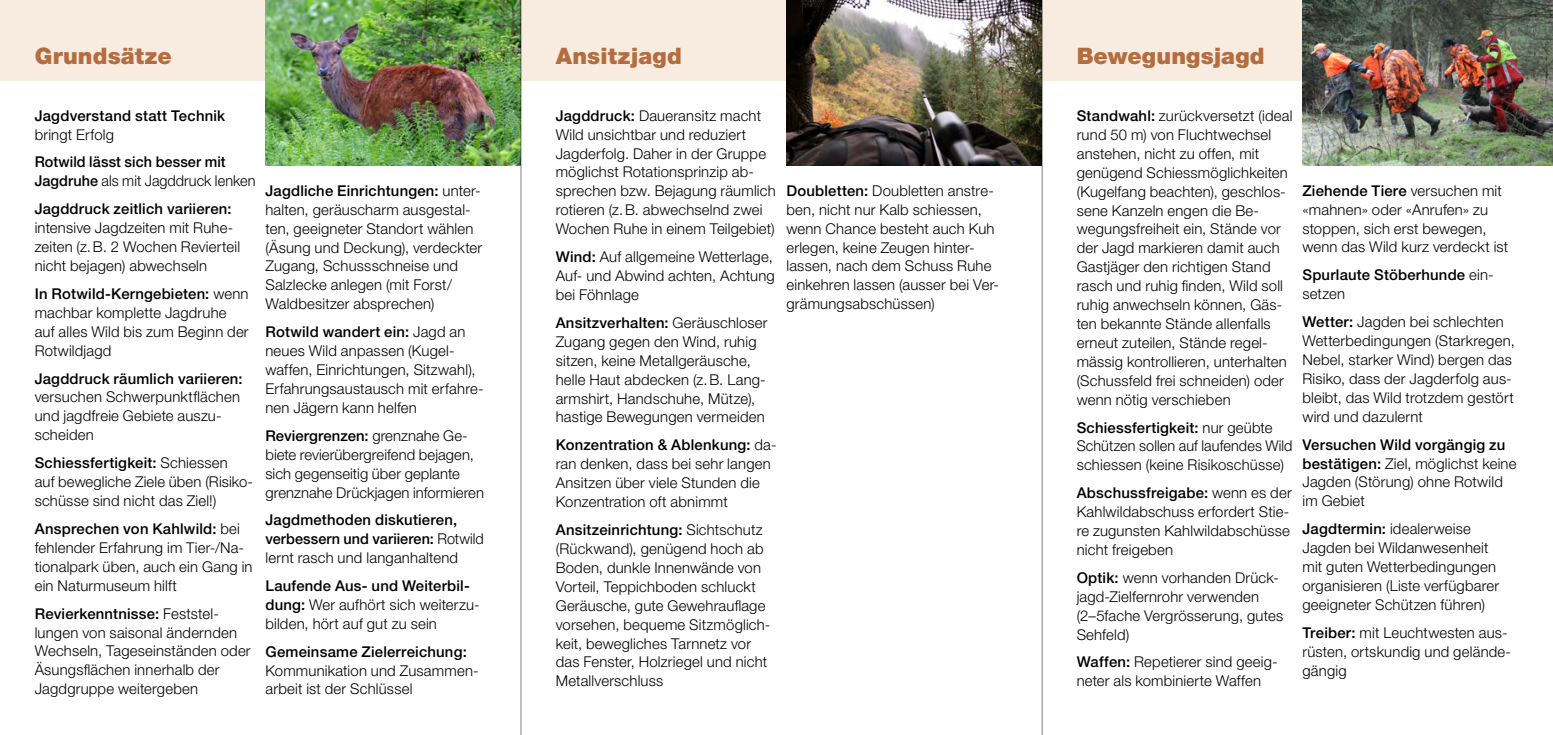
<style>
.page{position:relative;width:1553px;height:735px;background:#fff}
.page>*{position:absolute;margin:0;border:0;box-sizing:border-box;transform-origin:0 0}
.t1{font:900 22.75px "Helvetica Neue LT Pro";letter-spacing:.005em;color:#b46d3f}
.t2{font:300 14.88px/18.9px "Helvetica Neue LT Std";letter-spacing:.015em;color:#000}
.t3{font:500 14.88px/18.9px "Helvetica Neue LT Std";letter-spacing:.015em;color:#000}
.s1{font-weight:300}
.s2{font-weight:500}
</style>
<div class="page">
<div style="left:0;top:0;width:1553px;height:81px;background:#f8ebe0"></div>
<img style="left:786px;top:0;width:256px;height:165px">
<img style="left:1302px;top:0;width:251px;height:165px">
<img style="left:265px;top:0;width:256px;height:165px">
<hr style="left:521px;top:0;width:1px;height:734px;background:#000">
<hr style="left:1042px;top:0;width:1px;height:734px;background:#000">
<h1 class="t1" style="left:35px;top:42px;width:139px">Grundsätze</h1>
<p class="t3" style="left:35px;top:106px;width:192px">Jagdverstand statt Technik</p>
<p class="t2" style="left:35px;top:125px;width:81px">bringt Erfolg</p>
<p class="t3" style="left:35px;top:152px;width:222px">Rotwild lässt sich besser mit<br>Jagdruhe <span class="s1">als mit Jagddruck lenken</span></p>
<p class="t3" style="left:35px;top:199px;width:198px">Jagddruck zeitlich variieren:</p>
<p class="t2" style="left:35px;top:218px;width:207px">intensive Jagdzeiten mit Ruhe&shy;zeiten (z.B. 2 Wochen Revierteil nicht bejagen) abwechseln</p>
<p class="t2" style="left:35px;top:284px;width:215px"><span class="s2">In Rotwild-Kerngebieten:</span> wenn machbar komplette Jagdruhe auf alles Wild bis zum Beginn der<br>Rotwildjagd</p>
<p class="t3" style="left:35px;top:368px;width:209px">Jagddruck räumlich variieren:</p>
<p class="t2" style="left:35px;top:387px;width:207px">versuchen Schwerpunktflächen und jagdfreie Gebiete auszu&shy;scheiden</p>
<p class="t2" style="left:35px;top:453px;width:220px"><span class="s2">Schiessfertigkeit:</span> Schiessen<br>auf bewegliche Ziele üben (Risiko&shy;schüsse sind nicht das Ziel!)</p>
<p class="t2" style="left:35px;top:518px;width:219px"><span class="s2">Ansprechen von Kahlwild:</span> bei fehlender Erfahrung im Tier-/Na&shy;tionalpark üben, auch ein Gang in ein Naturmuseum hilft</p>
<p class="t2" style="left:35px;top:603px;width:217px"><span class="s2">Revierkenntnisse:</span> Feststel&shy;lungen von saisonal ändernden<br>Wechseln, Tageseinständen oder<br>Äsungsflächen innerhalb der<br>Jagdgruppe weitergeben</p>
<p class="t2" style="left:265px;top:180px;width:218px"><span class="s2">Jagdliche Einrichtungen:</span> unter&shy;halten, geräuscharm ausgestal&shy;ten, geeigneter Standort wählen (Äsung und Deckung), verdeckter<br>Zugang, Schussschneise und<br>Salzlecke anlegen (mit Forst/<br>Waldbesitzer absprechen)</p>
<p class="t2" style="left:265px;top:322px;width:220px"><span class="s2">Rotwild wandert ein:</span> Jagd an neues Wild anpassen (Kugel&shy;waffen, Einrichtungen, Sitzwahl),<br>Erfahrungsaustausch mit erfahre&shy;nen Jägern kann helfen</p>
<p class="t2" style="left:265px;top:425px;width:220px"><span class="s2">Reviergrenzen:</span> grenznahe Ge&shy;biete revierübergreifend bejagen, sich gegenseitig über geplante grenznahe Drückjagen informieren</p>
<p class="t3" style="left:265px;top:510px;width:220px">Jagdmethoden diskutieren, verbessern und variieren: <span class="s1">Rotwild lernt rasch und langanhaltend</span></p>
<p class="t2" style="left:265px;top:575px;width:216px"><span class="s2">Laufende Aus- und Weiterbil&shy;dung:</span> Wer aufhört sich weiterzu&shy;bilden, hört auf gut zu sein</p>
<p class="t3" style="left:265px;top:641px;width:203px">Gemeinsame Zielerreichung:</p>
<p class="t2" style="left:265px;top:660px;width:215px">Kommunikation und Zusammen&shy;arbeit ist der Schlüssel</p>
<h1 class="t1" style="left:556px;top:42px;width:128px">Ansitzjagd</h1>
<h1 class="t1" style="left:1076px;top:42px;width:189px">Bewegungsjagd</h1>
<p class="t2" style="left:556px;top:106px;width:222px"><span class="s2">Jagddruck:</span> Daueransitz macht<br>Wild unsichtbar und reduziert<br>Jagderfolg. Daher in der Gruppe möglichst Rotationsprinzip ab&shy;sprechen bzw. Bejagung räumlich rotieren (z.B. abwechselnd zwei<br>Wochen Ruhe in einem Teilgebiet)</p>
<p class="t2" style="left:556px;top:247px;width:221px"><span class="s2">Wind:</span> Auf allgemeine Wetterlage,<br>Auf- und Abwind achten, Achtung bei Föhnlage</p>
<p class="t2" style="left:556px;top:312px;width:213px"><span class="s2">Ansitzverhalten:</span> Geräuschloser<br>Zugang gegen den Wind, ruhig sitzen, keine Metallgeräusche, helle Haut abdecken (z.B. Lang&shy;armshirt, Handschuhe, Mütze), hastige Bewegungen vermeiden</p>
<p class="t2" style="left:556px;top:435px;width:222px"><span class="s2">Konzentration &amp; Ablenkung:</span> da&shy;ran denken, dass bei sehr langen<br>Ansitzen über viele Stunden die<br>Konzentration oft abnimmt</p>
<p class="t2" style="left:556px;top:519px;width:216px"><span class="s2">Ansitzeinrichtung:</span> Sichtschutz (Rückwand), genügend hoch ab<br>Boden, dunkle Innenwände von<br>Vorteil, Teppichboden schluckt<br>Geräusche, gute Gewehrauflage vorsehen, bequeme Sitzmöglich&shy;keit, bewegliches Tarnnetz vor das Fenster, Holzriegel und nicht<br>Metallverschluss</p>
<p class="t2" style="left:786px;top:181px;width:214px"><span class="s2">Doubletten:</span> Doubletten anstre&shy;ben, nicht nur Kalb schiessen, wenn Chance besteht auch Kuh erlegen, keine Zeugen hinter&shy;lassen, nach dem Schuss Ruhe einkehren lassen (ausser bei Ver&shy;grämungsabschüssen)</p>
<p class="t2" style="left:1076px;top:106px;width:217px"><span class="s2">Standwahl:</span> zurückversetzt (ideal rund 50 m) von Fluchtwechsel anstehen, nicht zu offen, mit genügend Schiessmöglichkeiten (Kugelfang beachten), geschlos&shy;sene Kanzeln engen die Be&shy;wegungsfreiheit ein, Stände vor der Jagd markieren damit auch<br>Gastjäger den richtigen Stand rasch und ruhig finden, Wild soll ruhig anwechseln können, Gäs&shy;ten bekannte Stände allenfalls erneut zuteilen, Stände regel&shy;mässig kontrollieren, unterhalten (Schussfeld frei schneiden) oder wenn nötig verschieben</p>
<p class="t2" style="left:1076px;top:417px;width:217px"><span class="s2">Schiessfertigkeit:</span> nur geübte<br>Schützen sollen auf laufendes Wild schiessen (keine Risikoschüsse)</p>
<p class="t2" style="left:1076px;top:482px;width:217px"><span class="s2">Abschussfreigabe:</span> wenn es der<br>Kahlwildabschuss erfordert Stie&shy;re zugunsten Kahlwildabschüsse nicht freigeben</p>
<p class="t2" style="left:1076px;top:567px;width:208px"><span class="s2">Optik:</span> wenn vorhanden Drück&shy;jagd-Zielfernrohr verwenden (2–5fache Vergrösserung, gutes<br>Sehfeld)</p>
<p class="t2" style="left:1076px;top:652px;width:202px"><span class="s2">Waffen:</span> Repetierer sind geeig&shy;neter als kombinierte Waffen</p>
<p class="t2" style="left:1302px;top:180px;width:207px"><span class="s2">Ziehende Tiere</span> versuchen mit «mahnen» oder «Anrufen» zu stoppen, sich erst bewegen, wenn das Wild kurz verdeckt ist</p>
<p class="t3" style="left:1302px;top:265px;width:193px">Spurlaute Stöberhunde <span class="s1">ein&shy;setzen</span></p>
<p class="t2" style="left:1302px;top:312px;width:214px"><span class="s2">Wetter:</span> Jagden bei schlechten<br>Wetterbedingungen (Starkregen,<br>Nebel, starker Wind) bergen das<br>Risiko, dass der Jagderfolg aus&shy;bleibt, das Wild trotzdem gestört wird und dazulernt</p>
<p class="t2" style="left:1302px;top:434px;width:216px"><span class="s2">Versuchen Wild vorgängig zu bestätigen:</span> Ziel, möglichst keine<br>Jagden (Störung) ohne Rotwild im Gebiet</p>
<p class="t2" style="left:1302px;top:519px;width:198px"><span class="s2">Jagdtermin:</span> idealerweise<br>Jagden bei Wildanwesenheit mit guten Wetterbedingungen organisieren (Liste verfügbarer geeigneter Schützen führen)</p>
<p class="t2" style="left:1302px;top:622px;width:210px"><span class="s2">Treiber:</span> mit Leuchtwesten aus&shy;rüsten, ortskundig und gelände&shy;gängig</p>
</div>
